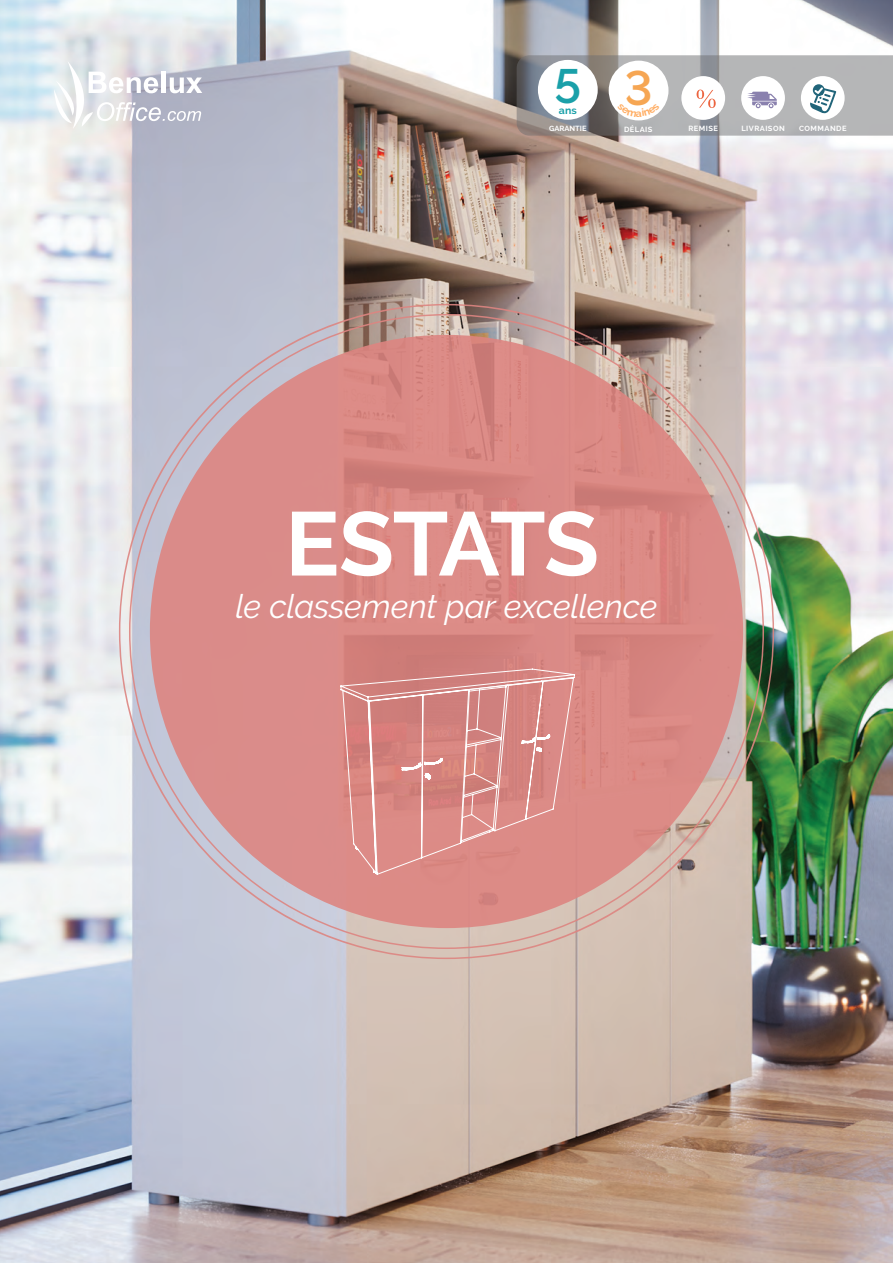
<style>
.page{position:relative;width:893px;height:1263px;background:#fff}
.page>*{position:absolute;margin:0;border:0;box-sizing:border-box;transform-origin:0 0}
.t1{font:700 90px "Raleway";letter-spacing:-.02em;color:#fff}
.t2{font:600 48px "Raleway";color:#1aa0a9}
.t3{font:600 48px "Raleway";color:#f6a653}
.t4{font:italic 33px "Raleway";letter-spacing:-.01em;color:#fff}
.t5{font:700 10.5px "Raleway";color:#1aa0a9}
.t6{font:700 7.5px "Raleway";letter-spacing:.06em;color:#fff}
.t7{font:700 7.5px "Raleway";color:#fff}
</style>
<div class="page">
<img style="left:0;top:0;width:893px;height:1263px">
<img style="left:119px;top:304px;width:655px;height:655px">
<svg style="left:129px;top:314px;width:635px;height:635px;background:#d19a98"></svg>
<div style="left:340px;top:843px;width:235px;height:32px;background:#dc8b86"></div>
<svg style="left:340px;top:668px;width:235px;height:175px;background:#d88c88"></svg>
<svg style="left:54px;top:61px;width:148px;height:68px"></svg>
<svg style="left:517px;top:55px;width:376px;height:81px"></svg>
<h2 class="t2" style="left:554px;top:58px;width:29px">5</h2>
<h3 class="t5" style="left:559px;top:104px;width:19px">ans</h3>
<p class="t7" style="left:549px;top:124px;width:39px">GARANTIE</p>
<h2 class="t3" style="left:625px;top:60px;width:30px">3</h2>
<p class="t6" style="left:624px;top:125px;width:30px">DÉLAIS</p>
<p class="t6" style="left:688px;top:124px;width:31px">REMISE</p>
<p class="t6" style="left:741px;top:124px;width:45px">LIVRAISON</p>
<p class="t6" style="left:799px;top:124px;width:49px">COMMANDE</p>
<h1 class="t1" style="left:285px;top:492px;width:315px">ESTATS</h1>
<h3 class="t4" style="left:236px;top:587px;width:423px">le classement par excellence</h3>
</div>
